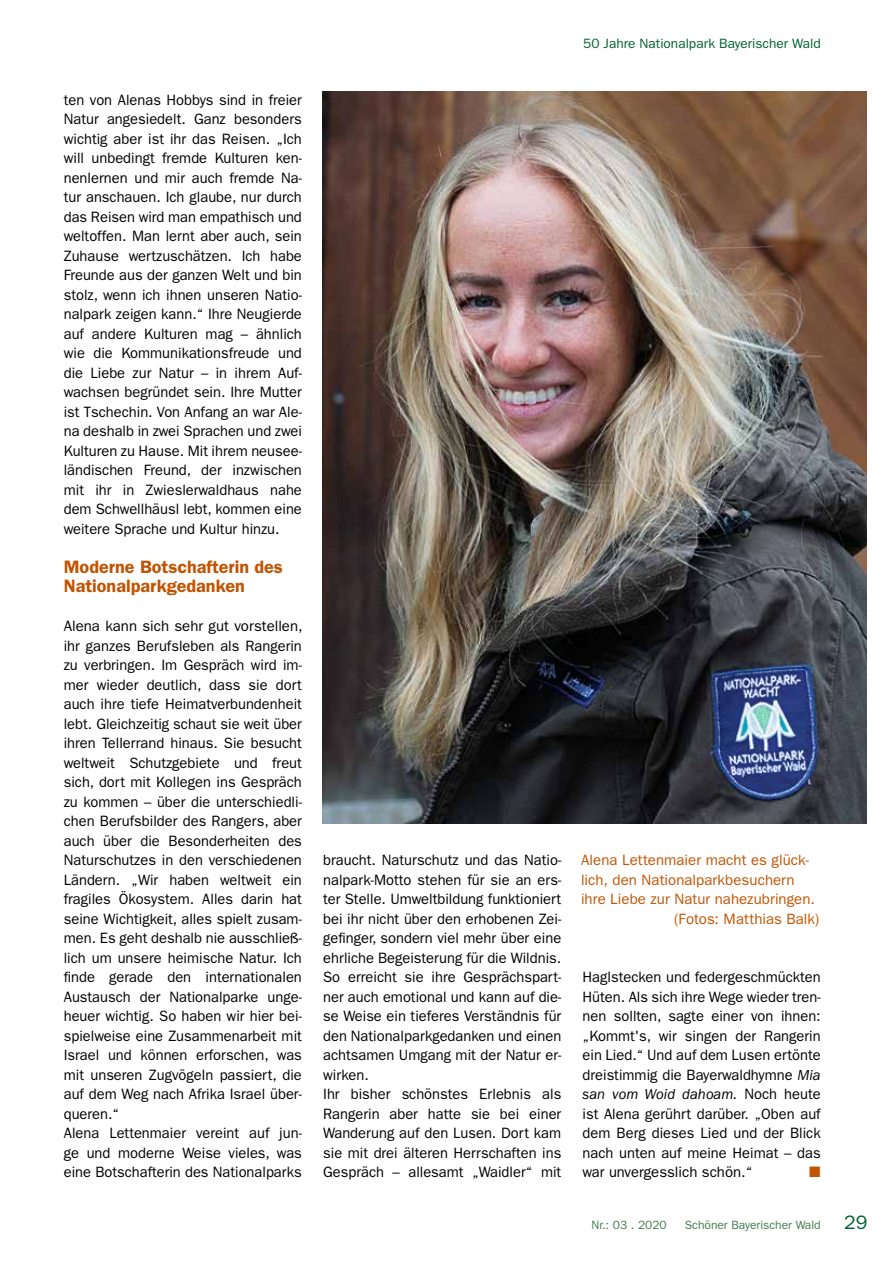
<style>
.page{position:relative;width:893px;height:1263px;background:#fff}
.page>*{position:absolute;margin:0;border:0;box-sizing:border-box;transform-origin:0 0}
.t1{font:600 18px/19.5px "Franklin Gothic";color:#c25300}
.t2{font:15px/19.5px "Franklin Gothic";color:#000;text-align:justify}
.t3{font:15px "Franklin Gothic";letter-spacing:.005em;color:#c25300}
.t4{font:15px "Zapf Dingbats";color:#c25300}
.t5{font:13.5px "Franklin Gothic";color:#006030}
.t6{font:12px "Franklin Gothic";color:#457b4f}
.s1{font-style:italic}
.s2{font-size:19.5px;color:#006030}
</style>
<div class="page">
<img style="left:322px;top:91px;width:545px;height:733px">
<p class="t2" style="left:64px;top:90px;width:240px">ten von Alenas Hobbys sind in freier Natur angesiedelt. Ganz besonders wichtig aber ist ihr das Reisen. „Ich will unbedingt fremde Kulturen ken&shy;nenlernen und mir auch fremde Na&shy;tur anschauen. Ich glaube, nur durch das Reisen wird man empathisch und weltoffen. Man lernt aber auch, sein Zuhause wertzuschätzen. Ich habe Freunde aus der ganzen Welt und bin stolz, wenn ich ihnen unseren Natio&shy;nalpark zeigen kann.“ Ihre Neugierde auf andere Kulturen mag – ähnlich wie die Kommunikationsfreude und die Liebe zur Natur – in ihrem Auf&shy;wachsen begründet sein. Ihre Mutter ist Tschechin. Von Anfang an war Ale&shy;na deshalb in zwei Sprachen und zwei Kulturen zu Hause. Mit ihrem neusee&shy;ländischen Freund, der inzwischen mit ihr in Zwieslerwaldhaus nahe dem Schwellhäusl lebt, kommen eine weitere Sprache und Kultur hinzu.</p>
<p class="t1" style="left:64px;top:557px;width:221px">Moderne Botschafterin des<br>Nationalparkgedanken</p>
<p class="t2" style="left:64px;top:616px;width:240px;text-align:left">Alena kann sich sehr gut vorstellen, ihr ganzes Berufsleben als Rangerin zu verbringen. Im Gespräch wird im&shy;mer wieder deutlich, dass sie dort auch ihre tiefe Heimatverbundenheit lebt. Gleichzeitig schaut sie weit über ihren Tellerrand hinaus. Sie besucht weltweit Schutzgebiete und freut sich, dort mit Kollegen ins Gespräch zu kommen – über die unterschiedli&shy;chen Berufsbilder des Rangers, aber auch über die Besonderheiten des Naturschutzes in den verschiedenen Ländern. „Wir haben weltweit ein fragiles Ökosystem. Alles darin hat seine Wichtigkeit, alles spielt zusam&shy;men. Es geht deshalb nie ausschließ&shy;lich um unsere heimische Natur. Ich finde gerade den internationalen Austausch der Nationalparke unge&shy;heuer wichtig. So haben wir hier bei&shy;spielweise eine Zusammenarbeit mit Israel und können erforschen, was mit unseren Zugvögeln passiert, die auf dem Weg nach Afrika Israel über&shy;queren.“<br>Alena Lettenmaier vereint auf jun&shy;ge und moderne Weise vieles, was eine Botschafterin des Nationalparks</p>
<p class="t5" style="left:583px;top:36px;width:239px">50 Jahre Nationalpark Bayerischer Wald</p>
<p class="t2" style="left:323px;top:850px;width:240px;text-align:left">braucht. Naturschutz und das Natio&shy;nalpark-Motto stehen für sie an ers&shy;ter Stelle. Umweltbildung funktioniert bei ihr nicht über den erhobenen Zei&shy;gefinger, sondern viel mehr über eine ehrliche Begeisterung für die Wildnis.<br>So erreicht sie ihre Gesprächspart&shy;ner auch emotional und kann auf die&shy;se Weise ein tieferes Verständnis für den Nationalparkgedanken und einen achtsamen Umgang mit der Natur er&shy;wirken.<br>Ihr bisher schönstes Erlebnis als Rangerin aber hatte sie bei einer Wanderung auf den Lusen. Dort kam sie mit drei älteren Herrschaften ins Gespräch – allesamt „Waidler“ mit</p>
<p class="t3" style="left:581px;top:851px;width:229px">Alena Lettenmaier macht es glück-</p>
<p class="t3" style="left:581px;top:871px;width:215px">lich, den Nationalparkbesuchern</p>
<p class="t3" style="left:581px;top:890px;width:235px">ihre Liebe zur Natur nahezubringen.</p>
<p class="t3" style="left:674px;top:910px;width:146px">(Fotos: Matthias Balk)</p>
<p class="t2" style="left:583px;top:967px;width:240px">Haglstecken und federgeschmückten Hüten. Als sich ihre Wege wieder tren&shy;nen sollten, sagte einer von ihnen: „Kommt's, wir singen der Rangerin ein Lied.“ Und auf dem Lusen ertönte dreistimmig die Bayerwaldhymne <span class="s1">Mia san vom Woid dahoam.</span> Noch heute ist Alena gerührt darüber. „Oben auf dem Berg dieses Lied und der Blick nach unten auf meine Heimat – das war unvergesslich schön.“</p>
<p class="t4" style="left:809px;top:1165px;width:13px">■</p>
<p class="t6" style="left:591px;top:1218px;width:77px">Nr.: 03 . 2020</p>
<p class="t6" style="left:685px;top:1218px;width:184px">Schöner Bayerischer Wald <span class="s2">29</span></p>
</div>
